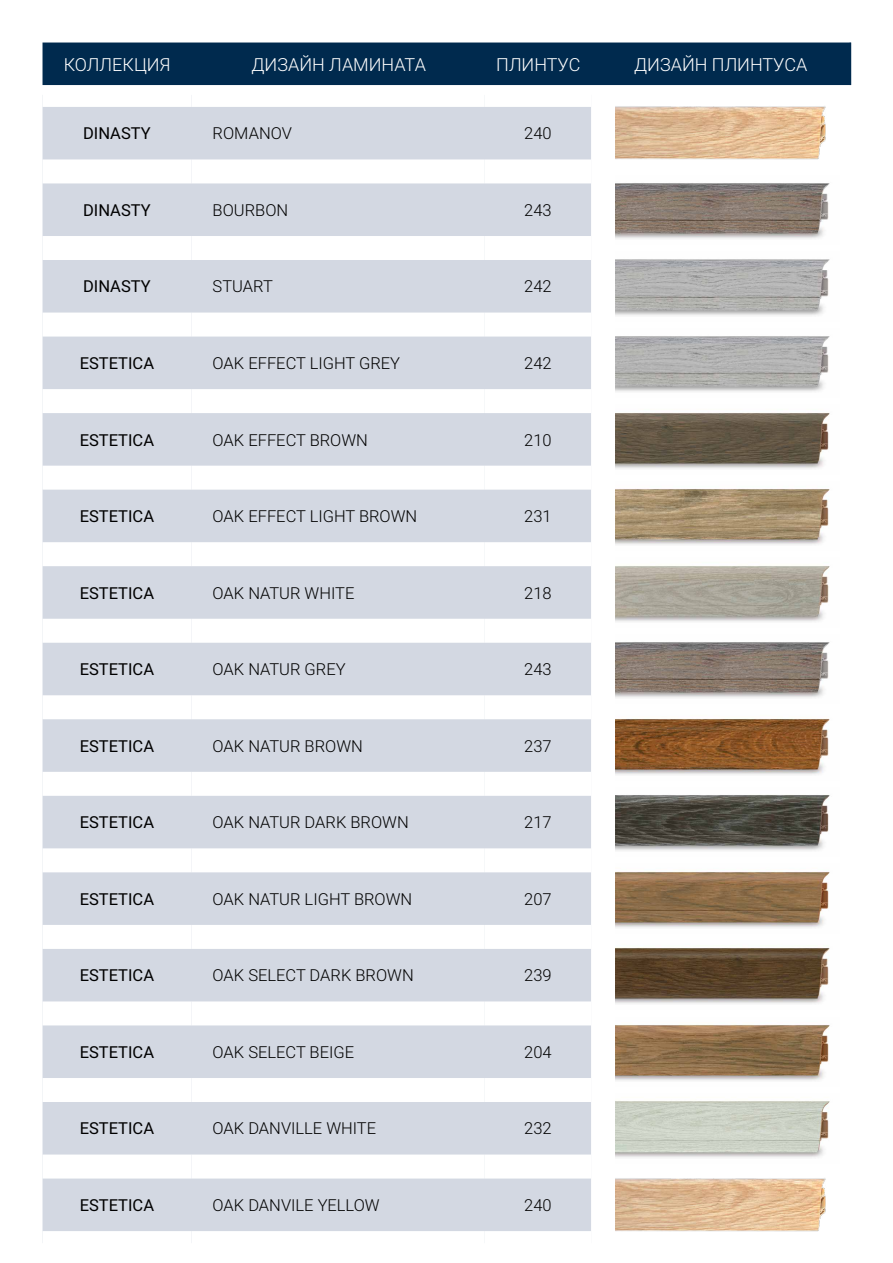
<style>
.page{position:relative;width:893px;height:1263px;background:#fff}
.page>*{position:absolute;margin:0;border:0;box-sizing:border-box;transform-origin:0 0}
.t1{font:300 18px "Roboto";color:#fff}
.t2{font:300 16.5px "Roboto";color:#000}
.t3{font:16.5px "Roboto";color:#000}
</style>
<div class="page">
<div style="left:43px;top:107px;width:548px;height:1124px;background:#d3d8e2"></div>
<div style="left:43px;top:159px;width:148px;height:24px;background:#fff"></div>
<div style="left:191px;top:159px;width:294px;height:24px;background:#fff"></div>
<div style="left:485px;top:159px;width:106px;height:24px;background:#fff"></div>
<div style="left:43px;top:236px;width:148px;height:24px;background:#fff"></div>
<div style="left:191px;top:236px;width:294px;height:24px;background:#fff"></div>
<div style="left:485px;top:236px;width:106px;height:24px;background:#fff"></div>
<div style="left:43px;top:313px;width:148px;height:24px;background:#fff"></div>
<div style="left:191px;top:313px;width:294px;height:24px;background:#fff"></div>
<div style="left:485px;top:313px;width:106px;height:24px;background:#fff"></div>
<div style="left:43px;top:389px;width:148px;height:24px;background:#fff"></div>
<div style="left:191px;top:389px;width:294px;height:24px;background:#fff"></div>
<div style="left:485px;top:389px;width:106px;height:24px;background:#fff"></div>
<div style="left:43px;top:466px;width:148px;height:24px;background:#fff"></div>
<div style="left:191px;top:466px;width:294px;height:24px;background:#fff"></div>
<div style="left:485px;top:466px;width:106px;height:24px;background:#fff"></div>
<div style="left:43px;top:542px;width:148px;height:24px;background:#fff"></div>
<div style="left:191px;top:542px;width:294px;height:24px;background:#fff"></div>
<div style="left:485px;top:542px;width:106px;height:24px;background:#fff"></div>
<div style="left:43px;top:619px;width:148px;height:24px;background:#fff"></div>
<div style="left:191px;top:619px;width:294px;height:24px;background:#fff"></div>
<div style="left:485px;top:619px;width:106px;height:24px;background:#fff"></div>
<div style="left:43px;top:695px;width:148px;height:24px;background:#fff"></div>
<div style="left:191px;top:695px;width:294px;height:24px;background:#fff"></div>
<div style="left:485px;top:695px;width:106px;height:24px;background:#fff"></div>
<div style="left:43px;top:772px;width:148px;height:24px;background:#fff"></div>
<div style="left:191px;top:772px;width:294px;height:24px;background:#fff"></div>
<div style="left:485px;top:772px;width:106px;height:24px;background:#fff"></div>
<div style="left:43px;top:848px;width:148px;height:24px;background:#fff"></div>
<div style="left:191px;top:848px;width:294px;height:24px;background:#fff"></div>
<div style="left:485px;top:848px;width:106px;height:24px;background:#fff"></div>
<div style="left:43px;top:925px;width:148px;height:24px;background:#fff"></div>
<div style="left:191px;top:925px;width:294px;height:24px;background:#fff"></div>
<div style="left:485px;top:925px;width:106px;height:24px;background:#fff"></div>
<div style="left:43px;top:1001px;width:148px;height:24px;background:#fff"></div>
<div style="left:191px;top:1001px;width:294px;height:24px;background:#fff"></div>
<div style="left:485px;top:1001px;width:106px;height:24px;background:#fff"></div>
<div style="left:43px;top:1078px;width:148px;height:24px;background:#fff"></div>
<div style="left:191px;top:1078px;width:294px;height:24px;background:#fff"></div>
<div style="left:485px;top:1078px;width:106px;height:24px;background:#fff"></div>
<div style="left:43px;top:1154px;width:148px;height:24px;background:#fff"></div>
<div style="left:191px;top:1154px;width:294px;height:24px;background:#fff"></div>
<div style="left:485px;top:1154px;width:106px;height:24px;background:#fff"></div>
<img style="left:615px;top:106px;width:211px;height:54px">
<img style="left:615px;top:183px;width:215px;height:56px">
<img style="left:615px;top:259px;width:215px;height:57px">
<img style="left:615px;top:336px;width:215px;height:56px">
<img style="left:615px;top:413px;width:215px;height:56px">
<img style="left:615px;top:489px;width:215px;height:56px">
<img style="left:615px;top:566px;width:215px;height:56px">
<img style="left:615px;top:642px;width:215px;height:56px">
<img style="left:615px;top:718px;width:215px;height:57px">
<img style="left:615px;top:795px;width:215px;height:56px">
<img style="left:615px;top:871px;width:215px;height:57px">
<img style="left:615px;top:947px;width:215px;height:57px">
<img style="left:615px;top:1024px;width:215px;height:57px">
<img style="left:615px;top:1101px;width:215px;height:57px">
<img style="left:615px;top:1178px;width:211px;height:54px">
<div style="left:43px;top:43px;width:807px;height:42px;background:#002a4e"></div>
<hr style="left:850px;top:43px;width:1px;height:42px;background:#002a4e">
<p class="t1" style="left:64px;top:52px;width:108px">КОЛЛЕКЦИЯ</p>
<p class="t1" style="left:252px;top:52px;width:176px">ДИЗАЙН ЛАМИНАТА</p>
<p class="t1" style="left:496px;top:52px;width:86px">ПЛИНТУС</p>
<p class="t1" style="left:634px;top:52px;width:175px">ДИЗАЙН ПЛИНТУСА</p>
<p class="t3" style="left:83px;top:122px;width:69px">DINASTY</p>
<p class="t2" style="left:213px;top:122px;width:80px">ROMAN OV</p>
<p class="t2" style="left:524px;top:122px;width:29px">240</p>
<p class="t3" style="left:83px;top:198px;width:69px">DINASTY</p>
<p class="t2" style="left:213px;top:198px;width:74px">BOURBON</p>
<p class="t2" style="left:524px;top:198px;width:29px">243</p>
<p class="t3" style="left:83px;top:275px;width:69px">DINASTY</p>
<p class="t2" style="left:213px;top:275px;width:11px">STUART</p>
<p class="t2" style="left:524px;top:275px;width:29px">242</p>
<p class="t3" style="left:80px;top:352px;width:76px">ESTETICA</p>
<p class="t2" style="left:213px;top:352px;width:189px">OAK EFFECT LIGHT GREY</p>
<p class="t2" style="left:524px;top:352px;width:29px">242</p>
<p class="t3" style="left:80px;top:428px;width:76px">ESTETICA</p>
<p class="t2" style="left:213px;top:428px;width:157px">OAK EFFECT BROWN</p>
<p class="t2" style="left:524px;top:428px;width:29px">210</p>
<p class="t3" style="left:80px;top:505px;width:76px">ESTETICA</p>
<p class="t2" style="left:213px;top:505px;width:206px">OAK EFFECT LIGHT BROWN</p>
<p class="t2" style="left:524px;top:505px;width:29px">231</p>
<p class="t3" style="left:80px;top:581px;width:76px">ESTETICA</p>
<p class="t2" style="left:213px;top:581px;width:143px">OAK NATUR WHITE</p>
<p class="t2" style="left:524px;top:581px;width:29px">218</p>
<p class="t3" style="left:80px;top:658px;width:76px">ESTETICA</p>
<p class="t2" style="left:213px;top:658px;width:135px">OAK NATUR GREY</p>
<p class="t2" style="left:524px;top:658px;width:29px">243</p>
<p class="t3" style="left:80px;top:734px;width:76px">ESTETICA</p>
<p class="t2" style="left:213px;top:734px;width:152px">OAK NATUR BROWN</p>
<p class="t2" style="left:524px;top:734px;width:29px">237</p>
<p class="t3" style="left:80px;top:811px;width:76px">ESTETICA</p>
<p class="t2" style="left:213px;top:811px;width:198px">OAK NATUR DARK BROWN</p>
<p class="t2" style="left:524px;top:811px;width:29px">217</p>
<p class="t3" style="left:80px;top:887px;width:76px">ESTETICA</p>
<p class="t2" style="left:213px;top:887px;width:201px">OAK NATUR LIGHT BROWN</p>
<p class="t2" style="left:524px;top:887px;width:29px">207</p>
<p class="t3" style="left:80px;top:964px;width:76px">ESTETICA</p>
<p class="t2" style="left:213px;top:964px;width:203px">OAK SELECT DARK BROWN</p>
<p class="t2" style="left:524px;top:964px;width:29px">239</p>
<p class="t3" style="left:80px;top:1040px;width:76px">ESTETICA</p>
<p class="t2" style="left:213px;top:1040px;width:143px">OAK SELECT BEIGE</p>
<p class="t2" style="left:524px;top:1040px;width:29px">204</p>
<p class="t3" style="left:80px;top:1117px;width:76px">ESTETICA</p>
<p class="t2" style="left:213px;top:1117px;width:165px">OAK DANVILLE WHITE</p>
<p class="t2" style="left:524px;top:1117px;width:29px">232</p>
<p class="t3" style="left:80px;top:1193px;width:76px">ESTETICA</p>
<p class="t2" style="left:213px;top:1193px;width:169px">OAK DANVILE YELLOW</p>
<p class="t2" style="left:524px;top:1193px;width:29px">240</p>
</div>
